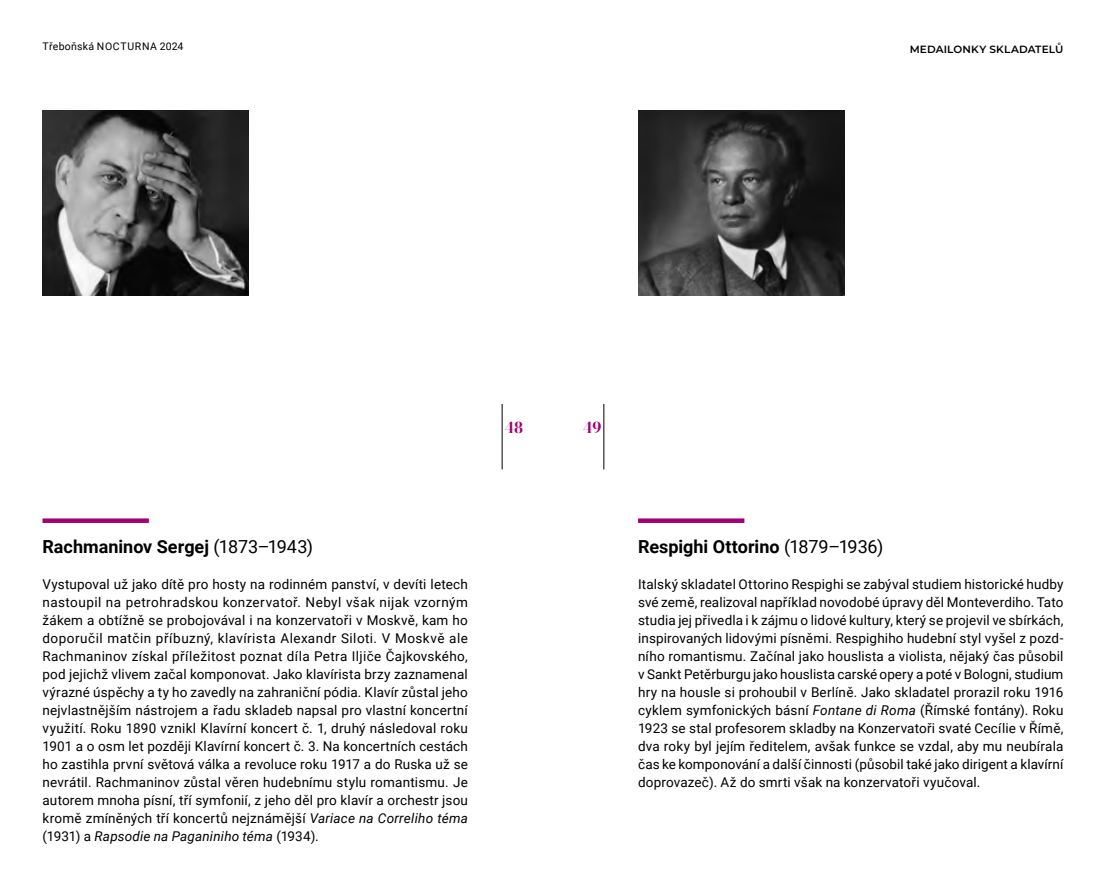
<style>
.page{position:relative;width:1106px;height:893px;background:#fff}
.page>*{position:absolute;margin:0;border:0;box-sizing:border-box;transform-origin:0 0}
.t1{font:700 18px "Roboto";color:#000}
.t2{font:700 15px "Bodoni Moda 18 pt";color:#a00072}
.t3{font:13.5px/18px "Roboto";letter-spacing:.015em;color:#000;text-align:justify}
.t4{font:10.5px "Roboto";letter-spacing:.03em;color:#000}
.t5{font:600 10.5px "Montserrat";letter-spacing:.015em;color:#000}
.s1{font-weight:400}
.s2{font-style:italic}
</style>
<div class="page">
<hr style="left:502px;top:404px;width:1px;height:65px;background:#000">
<hr style="left:603px;top:404px;width:1px;height:65px;background:#000">
<div style="left:43px;top:518px;width:106px;height:5px;background:#a00072"></div>
<img style="left:43px;top:111px;width:206px;height:185px">
<div style="left:638px;top:518px;width:106px;height:5px;background:#a00072"></div>
<img style="left:638px;top:111px;width:206px;height:185px">
<p class="t4" style="left:43px;top:39px;width:142px">Třeboňská NOCTURNA 2024</p>
<p class="t5" style="left:909px;top:42px;width:155px">MEDAILONKY SKLADATELŮ</p>
<p class="t2" style="left:504px;top:417px;width:20px">48</p>
<p class="t2" style="left:583px;top:417px;width:20px">49</p>
<h1 class="t1" style="left:43px;top:534px;width:272px">Rachmaninov Sergej <span class="s1">(1873–1943)</span></h1>
<p class="t3" style="left:43px;top:574px;width:427px">Vystupoval už jako dítě pro hosty na rodinném panství, v devíti letech nastoupil na petrohradskou konzervatoř. Nebyl však nijak vzorným žákem a obtížně se probojovával i na konzervatoři v Moskvě, kam ho doporučil matčin příbuzný, klavírista Alexandr Siloti. V Moskvě ale Rachmaninov získal příležitost poznat díla Petra Iljiče Čajkovského, pod jejichž vlivem začal komponovat. Jako klavírista brzy zaznamenal výrazné úspěchy a ty ho zavedly na zahraniční pódia. Klavír zůstal jeho nejvlastnějším nástrojem a řadu skladeb napsal pro vlastní koncertní využití. Roku 1890 vznikl Klavírní koncert č. 1, druhý následoval roku 1901 a o osm let později Klavírní koncert č. 3. Na koncertních cestách ho zastihla první světová válka a revoluce roku 1917 a do Ruska už se nevrátil. Rachmaninov zůstal věren hudebnímu stylu romantismu. Je autorem mnoha písní, tří symfonií, z jeho děl pro klavír a orchestr jsou kromě zmíněných tří koncertů nejznámější <span class="s2">Variace na Correliho téma </span>(1931) a <span class="s2">Rapsodie na Paganiniho téma</span> (1934).</p>
<h1 class="t1" style="left:638px;top:534px;width:247px">Respighi Ottorino <span class="s1">(1879–1936)</span></h1>
<p class="t3" style="left:638px;top:574px;width:427px">Italský skladatel Ottorino Respighi se zabýval studiem historické hudby své země, realizoval například novodobé úpravy děl Monteverdiho. Tato studia jej přivedla i k zájmu o lidové kultury, který se projevil ve sbírkách, inspirovaných lidovými písněmi. Respighiho hudební styl vyšel z pozd&shy;ního romantismu. Začínal jako houslista a violista, nějaký čas působil v Sankt Petěrburgu jako houslista carské opery a poté v Bologni, studium hry na housle si prohoubil v Berlíně. Jako skladatel prorazil roku 1916 cyklem symfonických básní <span class="s2">Fontane di Roma</span> (Římské fontány). Roku 1923 se stal profesorem skladby na Konzervatoři svaté Cecílie v Římě, dva roky byl jejím ředitelem, avšak funkce se vzdal, aby mu neubírala čas ke komponování a další činnosti (působil také jako dirigent a klavírní doprovazeč). Až do smrti však na konzervatoři vyučoval.</p>
</div>
